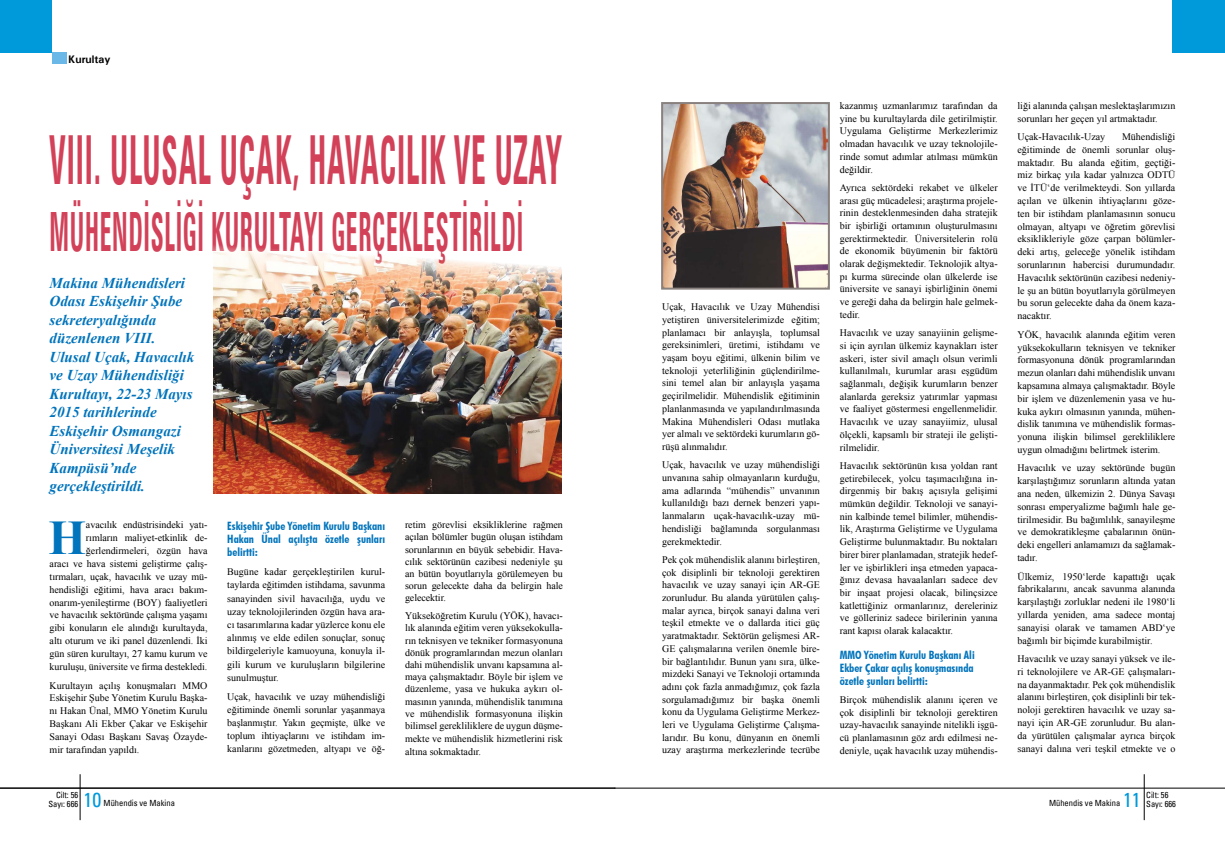
<style>
.page{position:relative;width:1225px;height:859px;background:#fff}
.page>*{position:absolute;margin:0;border:0;box-sizing:border-box;transform-origin:0 0}
.t1{font:700 condensed 67.8px "Zurich BT";letter-spacing:.03em;color:#d24158;scale:.43 1}
.t2{font:700 condensed 54.2px "Zurich BT";letter-spacing:.03em;color:#d24158;scale:.43 1}
.t3{font:700 48.4px "Times New Roman";color:#0074bc}
.t4{font:condensed 20px "Univers";color:#0099da}
.t5{font:italic 700 15px/18.5px "Times New Roman";color:#0074bc}
.t6{font:700 condensed 11.5px/13.2px "Futura BT";color:#0074bc;text-align:justify}
.t7{font:700 11px "Univers";color:#000}
.t8{font:10px/12.7px "Times New Roman";color:#000;text-align:justify}
.t9{font:condensed 8.5px/9px "Univers";color:#000;text-align:right}
</style>
<div class="page">
<div style="left:1172px;top:0;width:53px;height:52px;background:#0099da"></div>
<hr style="left:614px;top:788px;width:611px;height:1px;background:#000">
<hr style="left:1144px;top:774px;width:1px;height:46px;background:#000">
<div style="left:0;top:0;width:52px;height:52px;background:#0099da"></div>
<div style="left:52px;top:52px;width:14px;height:12px;background:#6ab8e7"></div>
<hr style="left:0;top:788px;width:615px;height:1px;background:#000">
<hr style="left:80px;top:774px;width:1px;height:46px;background:#000">
<img style="left:213px;top:248px;width:349px;height:246px">
<img style="left:664px;top:105px;width:163px;height:182px">
<div style="left:661px;top:102px;width:169px;height:188px;border:2px solid #88817e"></div>
<p class="t7" style="left:68px;top:53px;width:44px">Kurultay</p>
<h1 class="t1" style="left:50px;top:118px;width:1192px">VIII. ULUSAL UÇAK, HAVACILIK VE UZAY</h1>
<h2 class="t2" style="left:50px;top:199px;width:1103px">MÜHENDİSLİĞİ KURULTAYI GERÇEKLEŞTİRİLDİ</h2>
<p class="t5" style="left:50px;top:273px;width:146px">Makina Mühendisleri<br>Odası Eskişehir Şube sekreteryalığında düzenlenen VIII.<br>Ulusal Uçak, Havacılık ve Uzay Mühendisliği<br>Kurultayı, 22-23 Mayıs<br>2015 tarihlerinde<br>Eskişehir Osmangazi<br>Üniversitesi Meşelik<br>Kampüsü’nde gerçekleştirildi.</p>
<p class="t8" style="left:50px;top:518px;width:159px;text-align:right">avacılık endüstrisindeki yatı-<br>rımların maliyet-etkinlik de&shy;ğerlendirmeleri, özgün hava<br>aracı ve hava sistemi geliştirme çalış&shy;tırmaları, uçak, havacılık ve uzay mü&shy;hendisliği eğitimi, hava aracı bakım&shy;onarım-yenileştirme (BOY) faaliyetleri ve havacılık sektöründe çalışma yaşamı gibi konuların ele alındığı kurultayda, altı oturum ve iki panel düzenlendi. İki gün süren kurultayı, 27 kamu kurum ve kuruluşu, üniversite ve firma destekledi.</p>
<p class="t8" style="left:50px;top:679px;width:159px">Kurultayın açılış konuşmaları MMO Eskişehir Şube Yönetim Kurulu Başka&shy;nı Hakan Ünal, MMO Yönetim Kurulu Başkanı Ali Ekber Çakar ve Eskişehir Sanayi Odası Başkanı Savaş Özayde&shy;mir tarafından yapıldı.</p>
<h3 class="t3" style="left:49px;top:504px;width:39px">H</h3>
<p class="t9" style="left:49px;top:790px;width:31px">Cilt: 56<br>Sayı: 666</p>
<h3 class="t4" style="left:84px;top:786px;width:19px">10</h3>
<p class="t9" style="left:104px;top:799px;width:73px">Mühendis ve Makina</p>
<p class="t6" style="left:227px;top:519px;width:159px">Eskişehir Şube Yönetim Kurulu Başkanı Hakan Ünal açılışta özetle şunları belirtti:</p>
<p class="t8" style="left:227px;top:565px;width:159px;line-height:13.2px">Bugüne kadar gerçekleştirilen kurul&shy;taylarda eğitimden istihdama, savunma sanayinden sivil havacılığa, uydu ve uzay teknolojilerinden özgün hava ara&shy;cı tasarımlarına kadar yüzlerce konu ele alınmış ve elde edilen sonuçlar, sonuç bildirgeleriyle kamuoyuna, konuyla il&shy;gili kurum ve kuruluşların bilgilerine sunulmuştur.</p>
<p class="t8" style="left:227px;top:689px;width:159px;line-height:13.2px">Uçak, havacılık ve uzay mühendisliği eğitiminde önemli sorunlar yaşanmaya başlanmıştır. Yakın geçmişte, ülke ve toplum ihtiyaçlarını ve istihdam im&shy;kanlarını gözetmeden, altyapı ve öğ-</p>
<p class="t8" style="left:405px;top:518px;width:159px;line-height:12.2px">retim görevlisi eksikliklerine rağmen açılan bölümler bugün oluşan istihdam sorunlarının en büyük sebebidir. Hava&shy;cılık sektörünün cazibesi nedeniyle şu an bütün boyutlarıyla görülemeyen bu sorun gelecekte daha da belirgin hale gelecektir.</p>
<p class="t8" style="left:405px;top:609px;width:159px;line-height:12.3px">Yükseköğretim Kurulu (YÖK), havacı&shy;lık alanında eğitim veren yüksekokulla&shy;rın teknisyen ve tekniker formasyonuna dönük programlarından mezun olanları dahi mühendislik unvanı kapsamına al&shy;maya çalışmaktadır. Böyle bir işlem ve düzenleme, yasa ve hukuka aykırı ol&shy;masının yanında, mühendislik tanımına ve mühendislik formasyonuna ilişkin bilimsel gerekliliklere de uygun düşme&shy;mekte ve mühendislik hizmetlerini risk altına sokmaktadır.</p>
<p class="t8" style="left:662px;top:300px;width:159px">Uçak, Havacılık ve Uzay Mühendisi yetiştiren üniversitelerimizde eğitim; planlamacı bir anlayışla, toplumsal gereksinimleri, üretimi, istihdamı ve yaşam boyu eğitimi, ülkenin bilim ve teknoloji yeterliliğinin güçlendirilme&shy;sini temel alan bir anlayışla yaşama geçirilmelidir. Mühendislik eğitiminin planlanmasında ve yapılandırılmasında Makina Mühendisleri Odası mutlaka yer almalı ve sektördeki kurumların gö&shy;rüşü alınmalıdır.</p>
<p class="t8" style="left:662px;top:458px;width:159px">Uçak, havacılık ve uzay mühendisliği unvanına sahip olmayanların kurduğu, ama adlarında “mühendis” unvanının kullanıldığı bazı dernek benzeri yapı&shy;lanmaların uçak-havacılık-uzay mü&shy;hendisliği bağlamında sorgulanması gerekmektedir.</p>
<p class="t8" style="left:662px;top:553px;width:159px">Pek çok mühendislik alanını birleştiren, çok disiplinli bir teknoloji gerektiren havacılık ve uzay sanayi için AR-GE zorunludur. Bu alanda yürütülen çalış&shy;malar ayrıca, birçok sanayi dalına veri teşkil etmekte ve o dallarda itici güç yaratmaktadır. Sektörün gelişmesi AR-GE çalışmalarına verilen önemle bire&shy;bir bağlantılıdır. Bunun yanı sıra, ülke&shy;mizdeki Sanayi ve Teknoloji ortamında adını çok fazla anmadığımız, çok fazla sorgulamadığımız bir başka önemli konu da Uygulama Geliştirme Merkez&shy;leri ve Uygulama Geliştirme Çalışma&shy;larıdır. Bu konu, dünyanın en önemli uzay araştırma merkezlerinde tecrübe</p>
<p class="t8" style="left:840px;top:99px;width:159px">kazanmış uzmanlarımız tarafından da yine bu kurultaylarda dile getirilmiştir.<br>Uygulama Geliştirme Merkezlerimiz olmadan havacılık ve uzay teknolojile&shy;rinde somut adımlar atılması mümkün değildir.</p>
<p class="t8" style="left:840px;top:181px;width:159px">Ayrıca sektördeki rekabet ve ülkeler arası güç mücadelesi; araştırma projele&shy;rinin desteklenmesinden daha stratejik bir işbirliği ortamının oluşturulmasını gerektirmektedir. Üniversitelerin rolü de ekonomik büyümenin bir faktörü olarak değişmektedir. Teknolojik altya&shy;pı kurma sürecinde olan ülkelerde ise üniversite ve sanayi işbirliğinin önemi ve gereği daha da belirgin hale gelmek&shy;tedir.</p>
<p class="t8" style="left:840px;top:326px;width:159px">Havacılık ve uzay sanayiinin gelişme&shy;si için ayrılan ülkemiz kaynakları ister askeri, ister sivil amaçlı olsun verimli kullanılmalı, kurumlar arası eşgüdüm sağlanmalı, değişik kurumların benzer alanlarda gereksiz yatırımlar yapması ve faaliyet göstermesi engellenmelidir.<br>Havacılık ve uzay sanayiimiz, ulusal ölçekli, kapsamlı bir strateji ile gelişti&shy;rilmelidir.</p>
<p class="t8" style="left:840px;top:459px;width:159px">Havacılık sektörünün kısa yoldan rant getirebilecek, yolcu taşımacılığına in&shy;dirgenmiş bir bakış açısıyla gelişimi mümkün değildir. Teknoloji ve sanayi&shy;nin kalbinde temel bilimler, mühendis&shy;lik, Araştırma Geliştirme ve Uygulama Geliştirme bulunmaktadır. Bu noktaları birer birer planlamadan, stratejik hedef&shy;ler ve işbirlikleri inşa etmeden yapaca&shy;ğınız devasa havaalanları sadece dev bir inşaat projesi olacak, bilinçsizce katlettiğiniz ormanlarınız, dereleriniz ve gölleriniz sadece birilerinin yanına rant kapısı olarak kalacaktır.</p>
<p class="t6" style="left:840px;top:648px;width:136px">MMO Yönetim Kurulu Başkanı Ali Ekber Çakar açılış konuşmasında özetle şunları belirtti:</p>
<p class="t8" style="left:840px;top:693px;width:159px">Birçok mühendislik alanını içeren ve çok disiplinli bir teknoloji gerektiren uzay-havacılık sanayinde nitelikli işgü&shy;cü planlamasının göz ardı edilmesi ne&shy;deniyle, uçak havacılık uzay mühendis-</p>
<p class="t8" style="left:1017px;top:99px;width:159px">liği alanında çalışan meslektaşlarımızın sorunları her geçen yıl artmaktadır.</p>
<p class="t8" style="left:1017px;top:130px;width:89px">Uçak-Havacılık-Uzay</p>
<p class="t8" style="left:1017px;top:130px;width:159px;text-indent:104px">Mühendisliği eğitiminde de önemli sorunlar oluş&shy;maktadır. Bu alanda eğitim, geçtiği&shy;miz birkaç yıla kadar yalnızca ODTÜ ve İTÜ‘de verilmekteydi. Son yıllarda açılan ve ülkenin ihtiyaçlarını göze&shy;ten bir istihdam planlamasının sonucu olmayan, altyapı ve öğretim görevlisi eksiklikleriyle göze çarpan bölümler&shy;deki artış, geleceğe yönelik istihdam sorunlarının habercisi durumundadır.<br>Havacılık sektörünün cazibesi nedeniy&shy;le şu an bütün boyutlarıyla görülmeyen bu sorun gelecekte daha da önem kaza&shy;nacaktır.</p>
<p class="t8" style="left:1017px;top:328px;width:159px">YÖK, havacılık alanında eğitim veren yüksekokulların teknisyen ve tekniker formasyonuna dönük programlarından mezun olanları dahi mühendislik unvanı kapsamına almaya çalışmaktadır. Böyle bir işlem ve düzenlemenin yasa ve hu&shy;kuka aykırı olmasının yanında, mühen&shy;dislik tanımına ve mühendislik formas&shy;yonuna ilişkin bilimsel gerekliliklere uygun olmadığını belirtmek isterim.</p>
<p class="t8" style="left:1017px;top:461px;width:159px">Havacılık ve uzay sektöründe bugün karşılaştığımız sorunların altında yatan ana neden, ülkemizin 2. Dünya Savaşı sonrası emperyalizme bağımlı hale ge&shy;tirilmesidir. Bu bağımlılık, sanayileşme ve demokratikleşme çabalarının önün&shy;deki engelleri anlamamızı da sağlamak&shy;tadır.</p>
<p class="t8" style="left:1017px;top:570px;width:159px">Ülkemiz, 1950‘lerde kapattığı uçak fabrikalarını, ancak savunma alanında karşılaştığı zorluklar nedeni ile 1980‘li yıllarda yeniden, ama sadece montaj sanayisi olarak ve tamamen ABD‘ye bağımlı bir biçimde kurabilmiştir.</p>
<p class="t8" style="left:1017px;top:652px;width:159px">Havacılık ve uzay sanayi yüksek ve ile&shy;ri teknolojilere ve AR-GE çalışmaları&shy;na dayanmaktadır. Pek çok mühendislik alanını birleştiren, çok disiplinli bir tek&shy;noloji gerektiren havacılık ve uzay sa&shy;nayi için AR-GE zorunludur. Bu alan&shy;da yürütülen çalışmalar ayrıca birçok sanayi dalına veri teşkil etmekte ve o</p>
<p class="t9" style="left:1146px;top:790px;width:24px">Cilt: 56</p>
<p class="t9" style="left:1049px;top:799px;width:73px">Mühendis ve Makina</p>
<h3 class="t4" style="left:1123px;top:786px;width:19px">11</h3>
<p class="t9" style="left:1146px;top:799px;width:31px">Sayı: 666</p>
</div>
